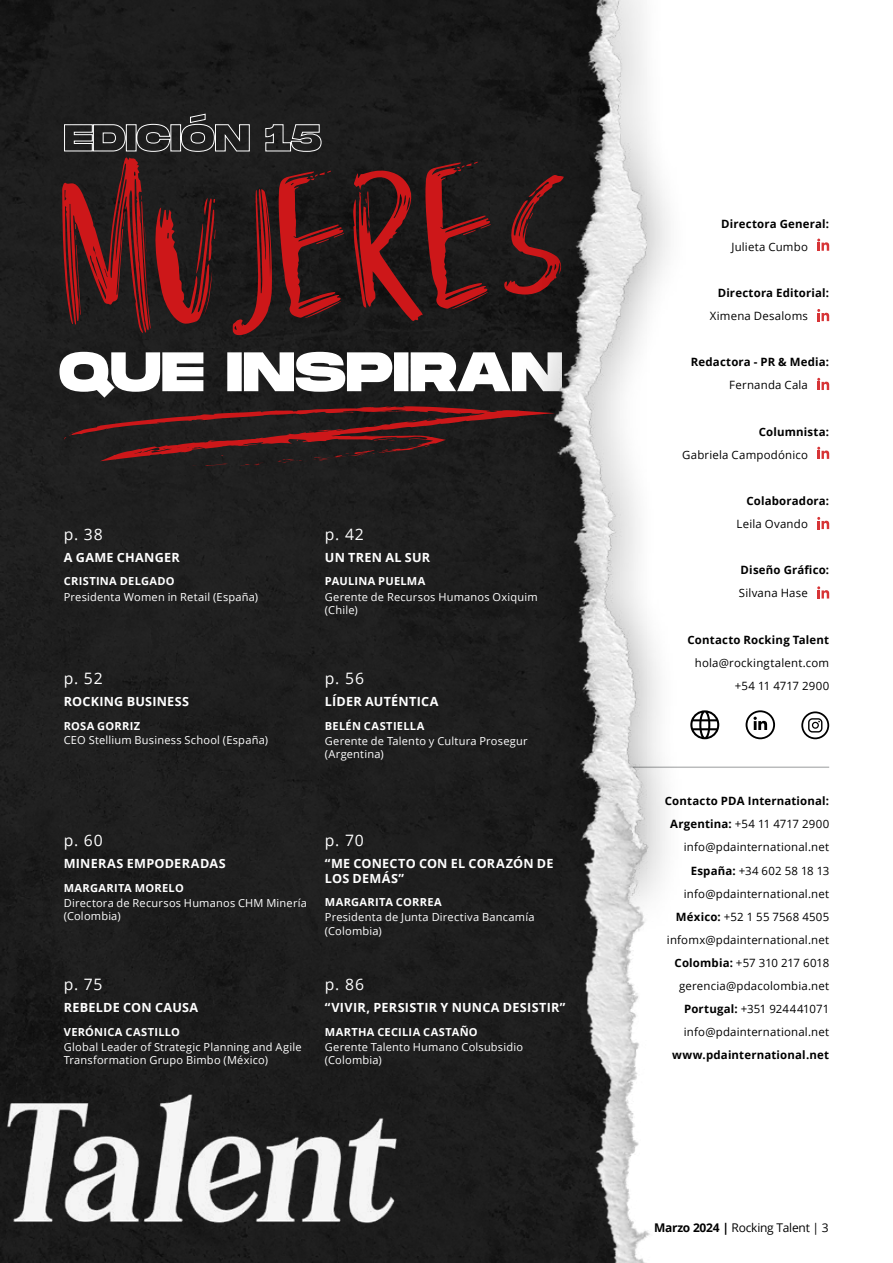
<style>
.page{position:relative;width:893px;height:1263px;background:#fff}
.page>*{position:absolute;margin:0;border:0;box-sizing:border-box;transform-origin:0 0}
.t1{font:15.75px "Open Sans";letter-spacing:.055em;color:#fff}
.t2{font:700 12.6px/14.2px "Open Sans";letter-spacing:.02em;color:#fff}
.t3{font:12px "Open Sans";letter-spacing:-.02em;color:#000}
.t4{font:11.4px/23.1px "Open Sans";letter-spacing:.015em;color:#000;text-align:right}
.t5{font:700 11.4px "Open Sans";letter-spacing:.015em;color:#000}
.t6{font:11.1px/13.5px "Open Sans";letter-spacing:.02em;color:#fff}
.t7{font:700 11.1px "Open Sans";letter-spacing:.025em;color:#fff}
.s1{font-weight:700}
</style>
<div class="page">
<div style="left:0;top:0;width:520px;height:1263px;background:#1e1e1e"></div>
<svg style="left:62px;top:157px;width:451px;height:178px;background:#45191a"></svg>
<svg style="left:59px;top:352px;width:454px;height:46px"></svg>
<svg style="left:64px;top:113px;width:258px;height:39px;background:#393939"></svg>
<img style="left:0;top:1061px;width:413px;height:202px">
<hr style="left:618px;top:766px;width:211px;height:2px;background:#9ea0a1">
<div style="left:513px;top:0;width:177px;height:941px;background:#000;opacity:.4"></div>
<img style="left:543px;top:0;width:103px;height:799px">
<img style="left:520px;top:799px;width:168px;height:464px">
<svg style="left:64px;top:406px;width:491px;height:61px;background:#391c1c"></svg>
<svg style="left:817px;top:239px;width:12px;height:12px"></svg>
<svg style="left:817px;top:309px;width:12px;height:12px"></svg>
<svg style="left:817px;top:378px;width:12px;height:12px"></svg>
<svg style="left:817px;top:447px;width:12px;height:12px"></svg>
<svg style="left:817px;top:517px;width:12px;height:12px"></svg>
<svg style="left:817px;top:586px;width:12px;height:12px"></svg>
<svg style="left:690px;top:710px;width:29px;height:29px"></svg>
<svg style="left:746px;top:710px;width:29px;height:29px"></svg>
<svg style="left:801px;top:711px;width:28px;height:28px"></svg>
<h1 class="t1" style="left:64px;top:523px;width:41px">p. 38</h1>
<p class="t2" style="left:64px;top:550px;width:117px">A GAME CHANGER</p>
<p class="t7" style="left:64px;top:574px;width:112px">CRISTINA DELGADO</p>
<p class="t6" style="left:64px;top:590px;width:196px">Presidenta Women in Retail (España)</p>
<h1 class="t1" style="left:64px;top:667px;width:40px">p. 52</h1>
<p class="t2" style="left:64px;top:694px;width:127px">ROCKING BUSINESS</p>
<p class="t7" style="left:64px;top:718px;width:78px">ROSA GORRIZ</p>
<p class="t6" style="left:64px;top:733px;width:206px">CEO Stellium Business School (España)</p>
<h1 class="t1" style="left:325px;top:523px;width:40px">p. 42</h1>
<p class="t2" style="left:325px;top:550px;width:107px">UN TREN AL SUR</p>
<p class="t7" style="left:325px;top:574px;width:102px">PAULINA PUELMA</p>
<p class="t6" style="left:325px;top:590px;width:214px">Gerente de Recursos Humanos Oxiquim (Chile)</p>
<h1 class="t1" style="left:325px;top:667px;width:41px">p. 56</h1>
<p class="t2" style="left:325px;top:694px;width:115px">LÍDER AUTÉNTICA</p>
<p class="t7" style="left:325px;top:718px;width:101px">BELÉN CASTIELLA</p>
<p class="t6" style="left:325px;top:734px;width:204px">Gerente de Talento y Cultura Prosegur (Argentina)</p>
<h1 class="t1" style="left:64px;top:829px;width:41px">p. 60</h1>
<p class="t2" style="left:64px;top:856px;width:163px">MINERAS EMPODERADAS</p>
<p class="t7" style="left:64px;top:880px;width:122px">MARGARITA MORELO</p>
<p class="t6" style="left:64px;top:896px;width:245px">Directora de Recursos Humanos CHM Minería (Colombia)</p>
<h1 class="t1" style="left:64px;top:973px;width:40px">p. 75</h1>
<p class="t2" style="left:64px;top:1000px;width:136px">REBELDE CON CAUSA</p>
<p class="t7" style="left:64px;top:1024px;width:118px">VERÓNICA CASTILLO</p>
<p class="t6" style="left:64px;top:1040px;width:239px">Global Leader of Strategic Planning and Agile<br>Transformation Grupo Bimbo (México)</p>
<h1 class="t1" style="left:325px;top:829px;width:40px">p. 70</h1>
<p class="t2" style="left:325px;top:856px;width:230px">“ME CONECTO CON EL CORAZÓN DE<br>LOS DEMÁS”</p>
<p class="t7" style="left:325px;top:894px;width:118px">MARGARITA CORREA</p>
<p class="t6" style="left:325px;top:910px;width:211px">Presidenta de Junta Directiva Bancamía (Colombia)</p>
<h1 class="t1" style="left:325px;top:973px;width:41px">p. 86</h1>
<p class="t2" style="left:325px;top:1000px;width:242px">“VIVIR, PERSISTIR Y NUNCA DESISTIR”</p>
<p class="t7" style="left:325px;top:1024px;width:154px">MARTHA CECILIA CASTAÑO</p>
<p class="t6" style="left:325px;top:1040px;width:200px">Gerente Talento Humano Colsubsidio (Colombia)</p>
<p class="t5" style="left:721px;top:216px;width:109px">Directora General:</p>
<p class="t4" style="left:731px;top:235px;width:78px">Julieta Cumbo</p>
<p class="t5" style="left:718px;top:285px;width:113px">Directora Editorial:</p>
<p class="t4" style="left:710px;top:304px;width:100px">Ximena Desaloms</p>
<p class="t5" style="left:691px;top:354px;width:140px">Redactora - PR &amp; Media:</p>
<p class="t4" style="left:729px;top:373px;width:80px">Fernanda Cala</p>
<p class="t5" style="left:759px;top:423px;width:72px">Columnista:</p>
<p class="t4" style="left:682px;top:443px;width:127px">Gabriela Campodónico</p>
<p class="t5" style="left:746px;top:493px;width:84px">Colaboradora:</p>
<p class="t4" style="left:737px;top:512px;width:73px">Leila Ovando</p>
<p class="t5" style="left:741px;top:562px;width:90px">Diseño Gráfico:</p>
<p class="t4" style="left:739px;top:581px;width:71px">Silvana Hase</p>
<p class="t5" style="left:687px;top:631px;width:143px">Contacto Rocking Talent</p>
<p class="t4" style="left:695px;top:651px;width:136px">hola@rockingtalent.com +54 11 4717 2900</p>
<p class="t4" style="left:665px;top:789px;width:166px"><span class="s1">Contacto PDA International:<br>Argentina:</span> +54 11 4717 2900 info@pdainternational.net<br><span class="s1">España:</span> +34 602 58 18 13 info@pdainternational.net<br><span class="s1">México:</span> +52 1 55 7568 4505 infomx@pdainternational.net<br><span class="s1">Colombia:</span> +57 310 217 6018 gerencia@pdacolombia.net<br><span class="s1">Portugal:</span> +351 924441071 info@pdainternational.net</p>
<p class="t5" style="left:672px;top:1047px;width:159px">www.pdainternational.net</p>
<p class="t3" style="left:654px;top:1220px;width:176px"><span class="s1">Marzo 2024 |</span> Rocking Talent | 3</p>
</div>
